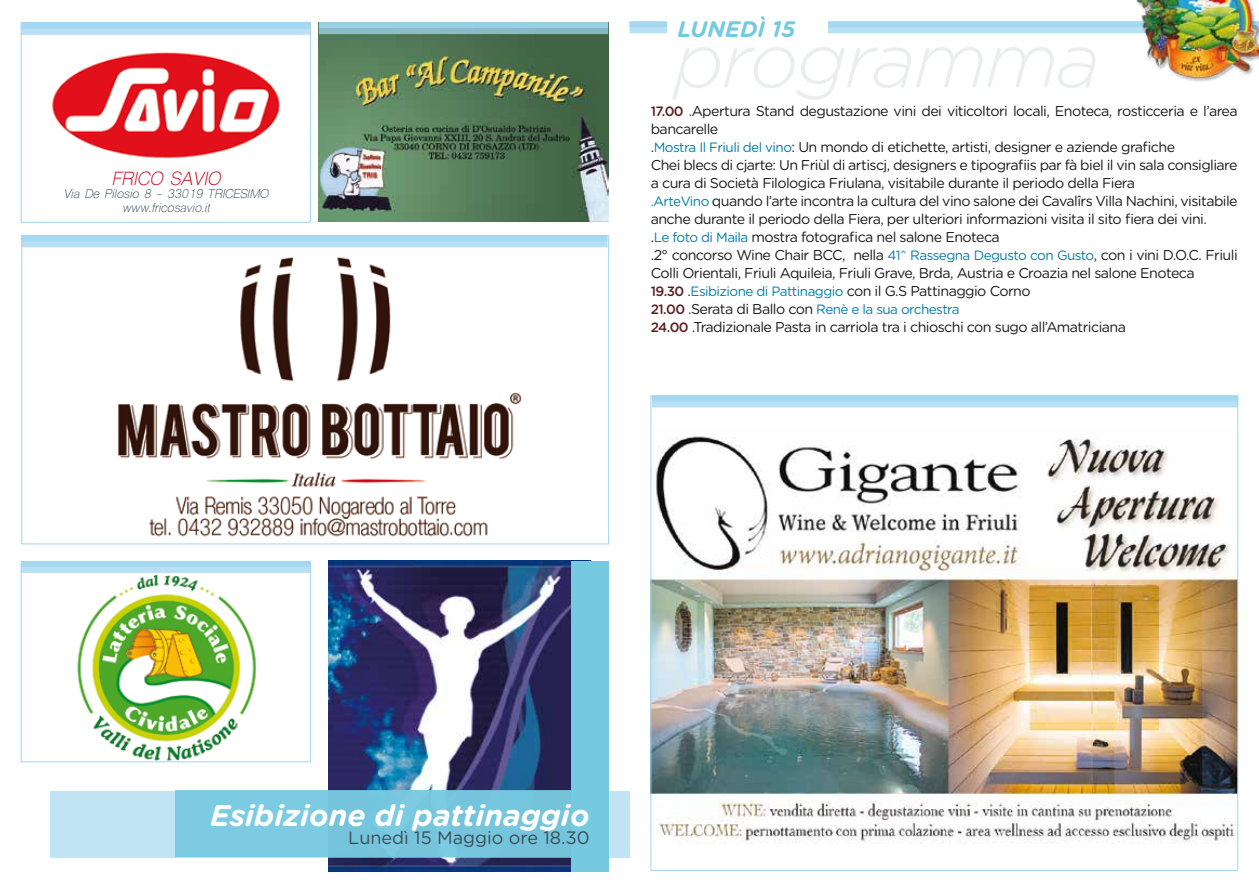
<style>
.page{position:relative;width:1259px;height:893px;background:#fff}
.page>*{position:absolute;margin:0;border:0;box-sizing:border-box;transform-origin:0 0}
.t1{font:italic 700 30px "Gotham Rounded";color:#fff}
.t2{font:italic 700 22.5px "Gotham Rounded";color:#75c9e0}
.t3{font:18px "Gotham Rounded";color:#3b4e56}
.t4{font:italic 18px "Shree Dev 0714";color:#cd071e}
.t5{font:14.25px/18px "Gotham Rounded";letter-spacing:-.04em;color:#1b1b1c}
.t6{font:13.5px "Gotham Rounded";letter-spacing:-.04em;color:#0080a9}
.t7{font:italic 12px/13.5px "Shree Dev 0714";color:#3b4e56;text-align:center}
.s1{font-weight:500;font-size:13.5px;color:#571f1c}
.s2{font-size:13.5px;color:#0080a9}
.s3{font-weight:500;color:#571f1c}
.s4{font-size:14.25px;color:#1b1b1c}
</style>
<div class="page">
<img style="left:329px;top:561px;width:243px;height:311px">
<img style="left:319px;top:34px;width:289px;height:188px">
<div style="left:629px;top:21px;width:38px;height:12px;background:#acdbf2"></div>
<svg style="left:319px;top:22px;width:289px;height:12px;background:#91c4d6"></svg>
<img style="left:52px;top:52px;width:228px;height:107px">
<div style="left:21px;top:22px;width:290px;height:201px;border:1px solid #a0d6f1"></div>
<div style="left:21px;top:23px;width:289px;height:12px;background:#b0ddf3"></div>
<img style="left:90px;top:247px;width:446px;height:290px">
<img style="left:652px;top:436px;width:584px;height:408px">
<svg style="left:21px;top:235px;width:586px;height:12px;background:#addbf2"></svg>
<svg style="left:652px;top:395px;width:586px;height:12px;background:#addbf2"></svg>
<div style="left:828px;top:21px;width:431px;height:12px;background:#acdbf2"></div>
<img style="left:1135px;top:0;width:124px;height:82px">
<div style="left:50px;top:791px;width:579px;height:66px;background:#c1e4f5"></div>
<div style="left:175px;top:791px;width:409px;height:66px;background:#75c9e0"></div>
<div style="left:572px;top:561px;width:37px;height:311px;background:#75c9e0"></div>
<img style="left:77px;top:574px;width:179px;height:186px">
<div style="left:21px;top:562px;width:290px;height:200px;border:1px solid #a0d6f1"></div>
<svg style="left:21px;top:561px;width:289px;height:12px;background:#addbf2"></svg>
<p class="t4" style="left:111px;top:167px;width:110px">FRICO SAVIO</p>
<p class="t7" style="left:63px;top:188px;width:207px">Via De Pilosio 8 - 33019 TRICESIMO www.fricosavio.it</p>
<h2 class="t2" style="left:677px;top:12px;width:119px">LUNEDÌ 15</h2>
<p class="t5" style="left:651px;top:101px;width:588px"><span class="s1">17.00</span> .Apertura Stand degustazione vini dei viticoltori locali, Enoteca, rosticceria e l’area bancarelle<br>.<span class="s2">Mostra Il Friuli del vino</span>: Un mondo di etichette, artisti, designer e aziende grafiche<br>Chei blecs di cjarte: Un Friùl di artiscj, designers e tipografiis par fà biel il vin sala consigliare a cura di Società Filologica Friulana, visitabile durante il periodo della Fiera<br><span class="s2">.ArteVino</span> quando l’arte incontra la cultura del vino salone dei Cavalîrs Villa Nachini, visitabile anche durante il periodo della Fiera, per ulteriori informazioni visita il sito fiera dei vini.<br>.<span class="s2">Le foto di Maila</span> mostra fotografica nel salone Enoteca<br>.2° concorso Wine Chair BCC, nella <span class="s2">41^ Rassegna Degusto con Gusto</span>, con i vini D.O.C. Friuli Colli Orientali, Friuli Aquileia, Friuli Grave, Brda, Austria e Croazia nel salone Enoteca<br><span class="s1">19.30</span> .<span class="s2">Esibizione di Pattinaggio</span> con il G.S Pattinaggio Corno</p>
<p class="t6" style="left:651px;top:300px;width:310px"><span class="s3">21.00</span> <span class="s4">.Serata di Ballo con</span> Renè e la sua orchestra</p>
<p class="t5" style="left:651px;top:317px;width:477px"><span class="s1">24.00</span> .Tradizionale Pasta in carriola tra i chioschi con sugo all’Amatriciana</p>
<h1 class="t1" style="left:210px;top:793px;width:381px">Esibizione di pattinaggio</h1>
<p class="t3" style="left:348px;top:825px;width:243px">Lunedì 15 Maggio ore 18.30</p>
</div>
